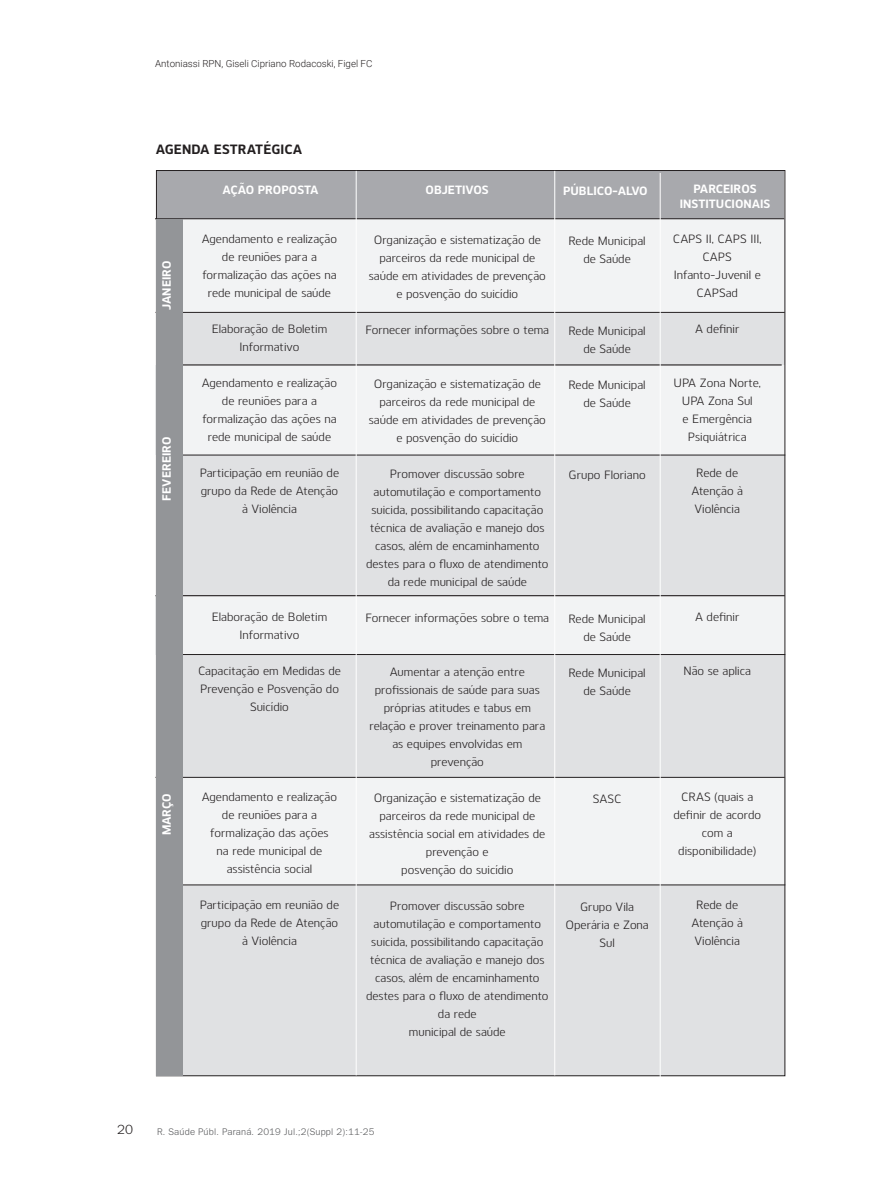
<style>
.page{position:relative;width:893px;height:1191px;background:#fff}
.page>*{position:absolute;margin:0;border:0;box-sizing:border-box;transform-origin:0 0}
.t1{font:700 13.5px "Kobern";letter-spacing:.01em;color:#231f20}
.t2{font:13.5px "Tee Franklin";color:#231f20}
.t3{font:12px/18px "Kobern";color:#231f20;text-align:center}
.t4{font:700 12px/15px "Kobern";color:#fff;text-align:center}
.t5{font:300 9.75px "Roboto";color:#231f20}
.t6{font:9.75px "Tee Franklin";letter-spacing:.02em;color:#57585a}
</style>
<div class="page">
<div style="left:156px;top:312px;width:629px;height:53px;background:#e0e1e3"></div>
<div style="left:156px;top:455px;width:629px;height:140px;background:#e0e1e3"></div>
<div style="left:156px;top:656px;width:629px;height:121px;background:#e0e1e3"></div>
<div style="left:157px;top:885px;width:627px;height:190px;background:#e0e1e3"></div>
<div style="left:156px;top:219px;width:628px;height:93px;background:#f2f3f4"></div>
<div style="left:156px;top:365px;width:628px;height:90px;background:#f2f3f4"></div>
<div style="left:156px;top:595px;width:628px;height:60px;background:#f2f3f4"></div>
<div style="left:157px;top:778px;width:628px;height:107px;background:#f2f3f4"></div>
<div style="left:157px;top:171px;width:627px;height:48px;background:#a8a9ad"></div>
<hr style="left:155px;top:218px;width:629px;height:1px;background:#231f20">
<hr style="left:156px;top:312px;width:629px;height:1px;background:#231f20">
<hr style="left:157px;top:364px;width:625px;height:1px;background:#231f20">
<hr style="left:156px;top:455px;width:629px;height:1px;background:#231f20">
<hr style="left:156px;top:595px;width:629px;height:1px;background:#231f20">
<hr style="left:156px;top:654px;width:629px;height:1px;background:#231f20">
<hr style="left:156px;top:777px;width:629px;height:1px;background:#231f20">
<hr style="left:156px;top:884px;width:629px;height:1px;background:#231f20">
<hr style="left:356px;top:171px;width:1px;height:904px;background:#fff">
<hr style="left:554px;top:171px;width:1px;height:904px;background:#fff">
<hr style="left:660px;top:173px;width:1px;height:904px;background:#fff">
<div style="left:157px;top:219px;width:26px;height:145px;background:#939598"></div>
<div style="left:157px;top:365px;width:26px;height:230px;background:#939598"></div>
<div style="left:157px;top:596px;width:26px;height:479px;background:#939598"></div>
<p class="t5" style="left:155px;top:57px;width:219px">Antoniassi RPN, Giseli Cipriano Rodacoski, Figel FC</p>
<p class="t1" style="left:156px;top:139px;width:148px">AGENDA ESTRATÉGICA</p>
<p class="t4" style="left:222px;top:182px;width:98px">AÇÃO PROPOSTA</p>
<p class="t4" style="left:425px;top:182px;width:65px">OBJETIVOS</p>
<p class="t4" style="left:563px;top:183px;width:86px">PÚBLICO-ALVO</p>
<p class="t4" style="left:680px;top:181px;width:92px">PARCEIROS<br>INSTITUCIONAIS</p>
<p class="t3" style="left:202px;top:229px;width:137px">Agendamento e realização de reuniões para a formalização das ações na rede municipal de saúde</p>
<p class="t3" style="left:212px;top:319px;width:117px">Elaboração de Boletim<br>Informativo</p>
<p class="t3" style="left:202px;top:373px;width:137px">Agendamento e realização de reuniões para a formalização das ações na rede municipal de saúde</p>
<p class="t3" style="left:200px;top:463px;width:141px">Participação em reunião de grupo da Rede de Atenção à Violência</p>
<p class="t3" style="left:673px;top:229px;width:90px">CAPS II, CAPS III,<br>CAPS<br>Infanto-Juvenil e<br>CAPSad</p>
<p class="t3" style="left:695px;top:319px;width:46px">A definir</p>
<p class="t3" style="left:369px;top:230px;width:179px">Organização e sistematização de parceiros da rede municipal de saúde em atividades de prevenção e posvenção do suicídio</p>
<p class="t3" style="left:365px;top:320px;width:185px">Fornecer informações sobre o tema</p>
<p class="t3" style="left:569px;top:231px;width:79px">Rede Municipal de Saúde</p>
<p class="t4" style="left:159px;top:310px;width:51px;rotate:-90deg">JANEIRO</p>
<p class="t3" style="left:569px;top:321px;width:79px">Rede Municipal de Saúde</p>
<p class="t3" style="left:569px;top:375px;width:79px">Rede Municipal de Saúde</p>
<p class="t3" style="left:369px;top:374px;width:179px">Organização e sistematização de parceiros da rede municipal de saúde em atividades de prevenção e posvenção do suicídio</p>
<p class="t3" style="left:366px;top:464px;width:184px">Promover discussão sobre automutilação e comportamento suicida, possibilitando capacitação técnica de avaliação e manejo dos casos, além de encaminhamento destes para o fluxo de atendimento da rede municipal de saúde</p>
<p class="t3" style="left:365px;top:608px;width:185px">Fornecer informações sobre o tema</p>
<p class="t3" style="left:674px;top:373px;width:89px">UPA Zona Norte,<br>UPA Zona Sul<br>e Emergência<br>Psiquiátrica</p>
<p class="t3" style="left:691px;top:463px;width:53px">Rede de<br>Atenção à<br>Violência</p>
<p class="t4" style="left:159px;top:500px;width:65px;rotate:-90deg">FEVEREIRO</p>
<p class="t3" style="left:569px;top:465px;width:78px">Grupo Floriano</p>
<p class="t3" style="left:212px;top:607px;width:117px">Elaboração de Boletim<br>Informativo</p>
<p class="t3" style="left:198px;top:661px;width:144px">Capacitação em Medidas de<br>Prevenção e Posvenção do<br>Suicídio</p>
<p class="t3" style="left:695px;top:607px;width:46px">A definir</p>
<p class="t3" style="left:569px;top:609px;width:79px">Rede Municipal de Saúde</p>
<p class="t3" style="left:569px;top:663px;width:79px">Rede Municipal de Saúde</p>
<p class="t3" style="left:683px;top:661px;width:69px">Não se aplica</p>
<p class="t3" style="left:369px;top:662px;width:177px">Aumentar a atenção entre profissionais de saúde para suas próprias atitudes e tabus em relação e prover treinamento para as equipes envolvidas em prevenção</p>
<p class="t3" style="left:369px;top:788px;width:178px">Organização e sistematização de parceiros da rede municipal de assistência social em atividades de prevenção e<br>posvenção do suicídio</p>
<p class="t3" style="left:366px;top:896px;width:184px">Promover discussão sobre automutilação e comportamento suicida, possibilitando capacitação técnica de avaliação e manejo dos casos, além de encaminhamento destes para o fluxo de atendimento da rede<br>municipal de saúde</p>
<p class="t3" style="left:202px;top:787px;width:137px">Agendamento e realização de reuniões para a formalização das ações<br>na rede municipal de assistência social</p>
<p class="t3" style="left:200px;top:895px;width:141px">Participação em reunião de grupo da Rede de Atenção à Violência</p>
<p class="t3" style="left:673px;top:787px;width:89px">CRAS (quais a definir de acordo com a disponibilidade)</p>
<p class="t4" style="left:158px;top:835px;width:44px;rotate:-90deg">MARÇO</p>
<p class="t3" style="left:593px;top:789px;width:30px">SASC</p>
<p class="t3" style="left:691px;top:895px;width:53px">Rede de<br>Atenção à<br>Violência</p>
<p class="t3" style="left:565px;top:897px;width:85px">Grupo Vila<br>Operária e Zona<br>Sul</p>
<p class="t2" style="left:117px;top:1122px;width:18px">20</p>
<p class="t6" style="left:157px;top:1125px;width:219px">R. Saúde Públ. Paraná. 2019 Jul.;2(Suppl 2):11-25</p>
</div>
